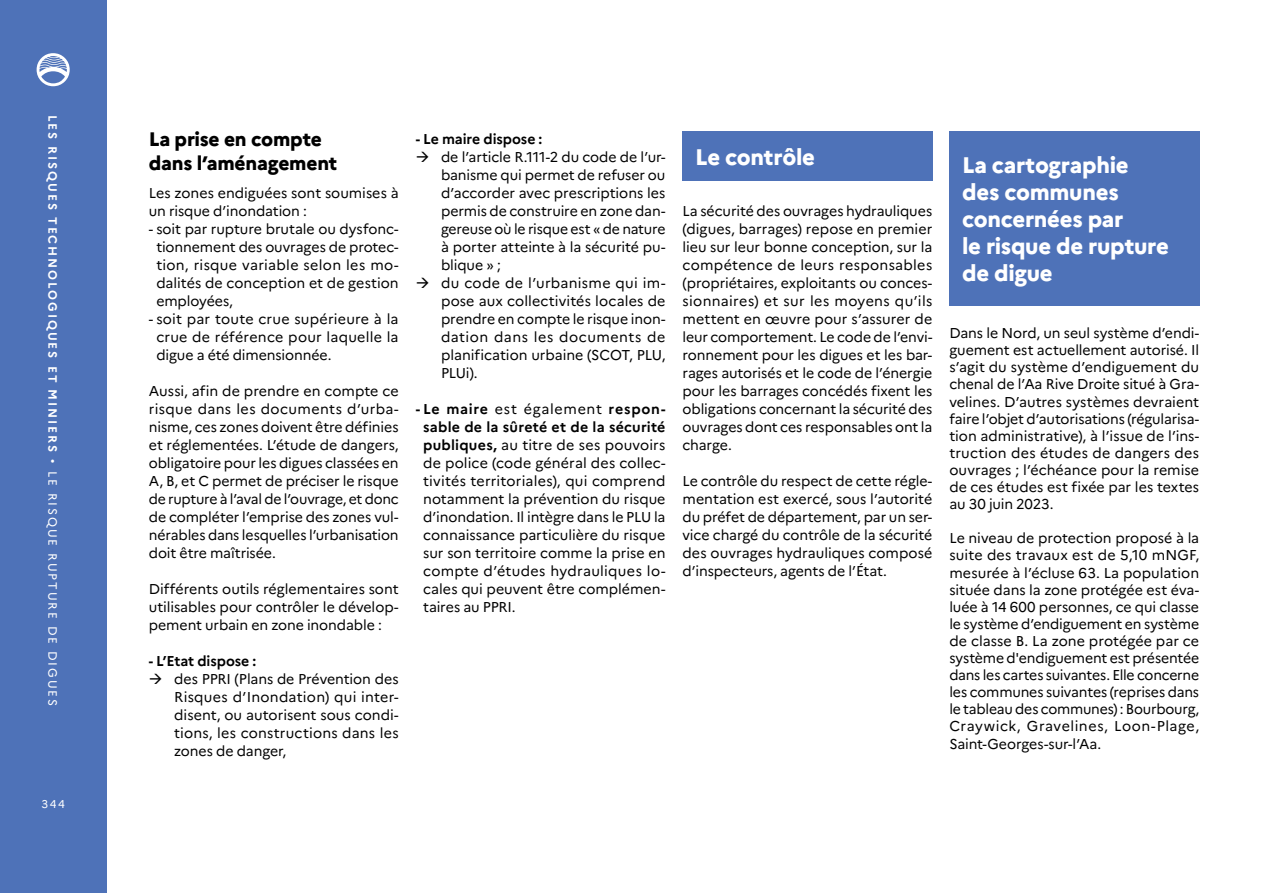
<style>
.page{position:relative;width:1263px;height:893px;background:#fff}
.page>*{position:absolute;margin:0;border:0;box-sizing:border-box;transform-origin:0 0}
.t1{font:800 22.5px/27px "Marianne";letter-spacing:-.01em;color:#fff}
.t2{font:800 19.5px/23.4px "Marianne";letter-spacing:-.01em;color:#000}
.t3{font:14.25px/18px "Marianne";letter-spacing:-.005em;color:#000;text-align:justify}
.t4{font:700 14.25px "Marianne";letter-spacing:-.005em;color:#000}
.t5{font:700 12px "Marianne";letter-spacing:.16em;color:#fff}
.t6{font:11.25px "Marianne";color:#fff}
.s1{font-weight:400}
.s2{font-weight:700}
</style>
<div class="page">
<div style="left:682px;top:132px;width:251px;height:49px;background:#4e72b8"></div>
<div style="left:949px;top:132px;width:251px;height:174px;background:#4e72b8"></div>
<div style="left:0;top:0;width:106px;height:893px;background:#4e72b8"></div>
<svg style="left:37px;top:53px;width:33px;height:33px"></svg>
<p class="t5" style="left:62px;top:115px;width:593px;rotate:90deg">LES RISQUES TECHNOLOGIQUES ET MINIERS <span class="s1">• LE RISQUE RUPTURE DE DIGUES</span></p>
<p class="t6" style="left:41px;top:795px;width:25px">344</p>
<h2 class="t2" style="left:149px;top:126px;width:190px">La prise en compte dans l’aménagement</h2>
<p class="t3" style="left:149px;top:183px;width:251px">Les zones endiguées sont soumises à un risque d’inondation :</p>
<p class="t3" style="left:156px;top:219px;width:244px;text-indent:-7px">- soit par rupture brutale ou dysfonc&shy;tionnement des ouvrages de protec&shy;tion, risque variable selon les mo&shy;dalités de conception et de gestion employées,</p>
<p class="t3" style="left:156px;top:309px;width:244px;text-indent:-7px">- soit par toute crue supérieure à la crue de référence pour laquelle la digue a été dimensionnée.</p>
<p class="t3" style="left:149px;top:381px;width:251px">Aussi, afin de prendre en compte ce risque dans les documents d’urba&shy;nisme, ces zones doivent être définies et réglementées. L’étude de dangers, obligatoire pour les digues classées en A, B, et C permet de préciser le risque de rupture à l’aval de l’ouvrage, et donc de compléter l’emprise des zones vul&shy;nérables dans lesquelles l’urbanisation doit être maîtrisée.</p>
<p class="t3" style="left:149px;top:579px;width:251px">Différents outils réglementaires sont utilisables pour contrôler le dévelop&shy;pement urbain en zone inondable :</p>
<p class="t4" style="left:149px;top:650px;width:109px">- L’Etat dispose :</p>
<p class="t3" style="left:174px;top:669px;width:226px;text-indent:-25px">→ des PPRI (Plans de Prévention des Risques d’Inondation) qui inter&shy;disent, ou autorisent sous condi&shy;tions, les constructions dans les zones de danger,</p>
<p class="t4" style="left:416px;top:128px;width:128px">- Le maire dispose :</p>
<p class="t3" style="left:441px;top:147px;width:226px;text-indent:-25px">→ de l’article R.111-2 du code de l’ur&shy;banisme qui permet de refuser ou d’accorder avec prescriptions les permis de construire en zone dan&shy;gereuse où le risque est « de nature à porter atteinte à la sécurité pu&shy;blique » ;</p>
<p class="t3" style="left:441px;top:273px;width:226px;text-indent:-25px">→ du code de l’urbanisme qui im&shy;pose aux collectivités locales de prendre en compte le risque inon&shy;dation dans les documents de planification urbaine (SCOT, PLU, PLUi).</p>
<p class="t3" style="left:423px;top:399px;width:244px;text-indent:-7px"><span class="s2">- Le maire</span> est également <span class="s2">respon&shy;sable de la sûreté et de la sécurité publiques,</span> au titre de ses pouvoirs de police (code général des collec&shy;tivités territoriales), qui comprend notamment la prévention du risque d’inondation. Il intègre dans le PLU la connaissance particulière du risque sur son territoire comme la prise en compte d’études hydrauliques lo&shy;cales qui peuvent être complémen&shy;taires au PPRI.</p>
<h1 class="t1" style="left:695px;top:141px;width:121px">Le contrôle</h1>
<h1 class="t1" style="left:962px;top:150px;width:208px">La cartographie des communes concernées par<br>le risque de rupture de digue</h1>
<p class="t3" style="left:682px;top:201px;width:251px">La sécurité des ouvrages hydrauliques (digues, barrages) repose en premier lieu sur leur bonne conception, sur la compétence de leurs responsables (propriétaires, exploitants ou conces&shy;sionnaires) et sur les moyens qu’ils mettent en œuvre pour s’assurer de leur comportement. Le code de l’envi&shy;ronnement pour les digues et les bar&shy;rages autorisés et le code de l’énergie pour les barrages concédés fixent les obligations concernant la sécurité des ouvrages dont ces responsables ont la charge.</p>
<p class="t3" style="left:682px;top:471px;width:251px">Le contrôle du respect de cette régle&shy;mentation est exercé, sous l’autorité du préfet de département, par un ser&shy;vice chargé du contrôle de la sécurité des ouvrages hydrauliques composé d’inspecteurs, agents de l’État.</p>
<p class="t3" style="left:949px;top:323px;width:251px;line-height:17.1px">Dans le Nord, un seul système d’endi&shy;guement est actuellement autorisé. Il s’agit du système d’endiguement du chenal de l’Aa Rive Droite situé à Gra&shy;velines. D’autres systèmes devraient faire l’objet d’autorisations (régularisa&shy;tion administrative), à l’issue de l’ins&shy;truction des études de dangers des ouvrages ; l’échéance pour la remise de ces études est fixée par les textes au 30 juin 2023.</p>
<p class="t3" style="left:949px;top:529px;width:251px;line-height:17.1px">Le niveau de protection proposé à la suite des travaux est de 5,10 mNGF, mesurée à l’écluse 63. La population située dans la zone protégée est éva&shy;luée à 14 600 personnes, ce qui classe le système d’endiguement en système de classe B. La zone protégée par ce système d'endiguement est présentée dans les cartes suivantes. Elle concerne les communes suivantes (reprises dans le tableau des communes) : Bourbourg, Craywick, Gravelines, Loon-Plage, Saint-Georges-sur-l’Aa.</p>
</div>
